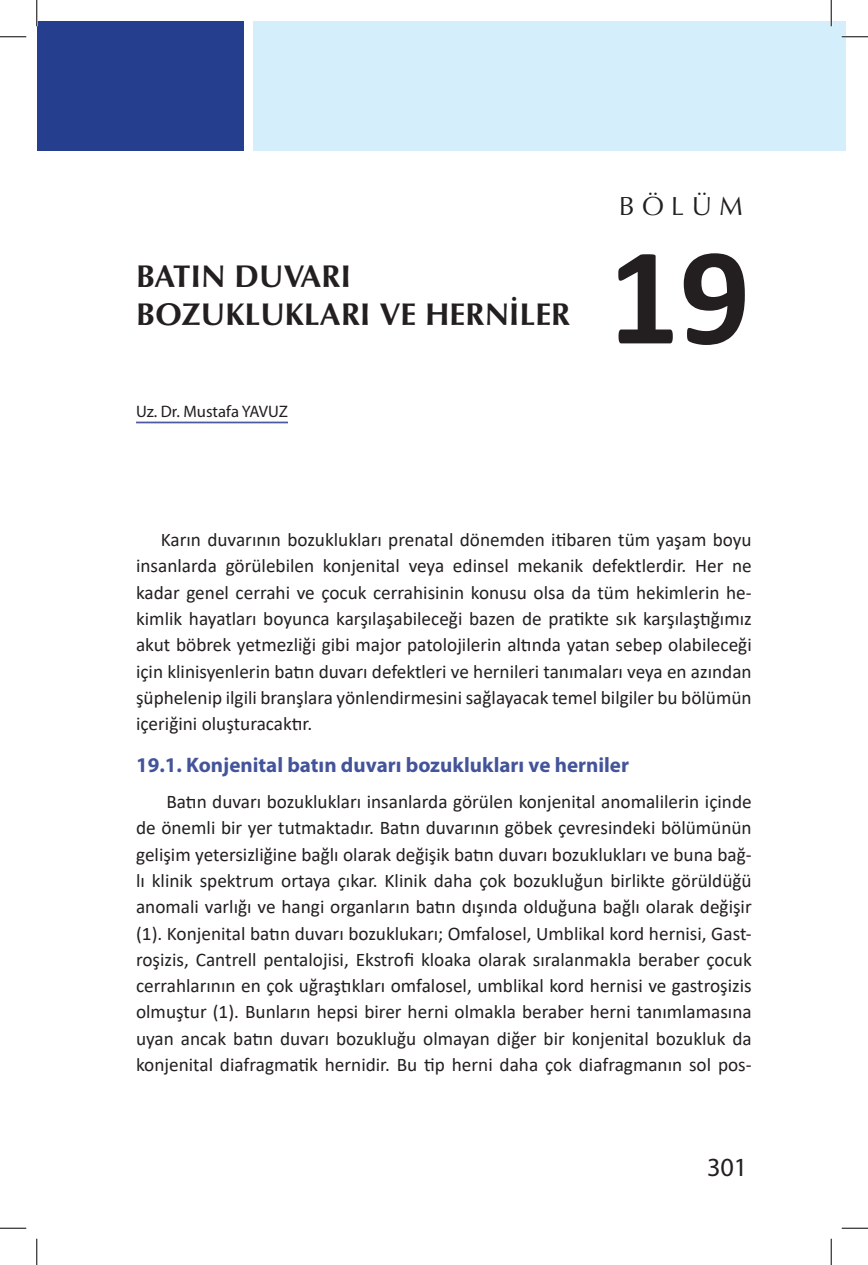
<style>
.page{position:relative;width:868px;height:1265px;background:#fff}
.page>*{position:absolute;margin:0;border:0;box-sizing:border-box;transform-origin:0 0}
.t1{font:700 140px "Calibri";color:#231f20}
.t2{font:31.5px/37.8px "Optima Bold Tr";color:#231f20}
.t3{font:26.25px "Optima Normal Tr";color:#231f20}
.t4{font:26.25px "Myriad Pro";color:#231f20}
.t5{font:700 21px "Myriad Pro";color:#43549a}
.t6{font:19.25px/26.2px "Calibri";color:#231f20;text-align:justify}
.t7{font:16.62px "Myriad Pro";color:#231f20}
</style>
<div class="page">
<div style="left:37px;top:22px;width:206px;height:129px;background:#253f8e"></div>
<div style="left:253px;top:22px;width:592px;height:129px;background:#d4effb"></div>
<hr style="left:136px;top:421px;width:152px;height:2px;background:#4d5a9e">
<hr style="left:841px;top:36px;width:26px;height:2px;background:#fff">
<hr style="left:36px;top:0;width:2px;height:26px;background:#fff">
<hr style="left:829px;top:0;width:3px;height:26px;background:#fff">
<svg style="left:0;top:36px;width:26px;height:1px"></svg>
<svg style="left:841px;top:36px;width:26px;height:1px"></svg>
<svg style="left:0;top:1227px;width:26px;height:1px"></svg>
<svg style="left:841px;top:1227px;width:26px;height:1px"></svg>
<svg style="left:36px;top:0;width:1px;height:26px"></svg>
<svg style="left:36px;top:1238px;width:1px;height:26px"></svg>
<svg style="left:830px;top:0;width:1px;height:26px"></svg>
<svg style="left:830px;top:1238px;width:1px;height:26px"></svg>
<h3 class="t3" style="left:618px;top:191px;width:125px">B Ö L Ü M</h3>
<h2 class="t2" style="left:136px;top:257px;width:436px">BATIN DUVARI<br>BOZUKLUKLARI VE HERNILER</h2>
<h1 class="t1" style="left:608px;top:198px;width:143px">19</h1>
<p class="t7" style="left:136px;top:402px;width:153px">Uz. Dr. Mustafa YAVUZ</p>
<p class="t6" style="left:136px;top:526px;width:617px;text-indent:25px">Karın duvarının bozuklukları prenatal dönemden itibaren tüm yaşam boyu insanlarda görülebilen konjenital veya edinsel mekanik defektlerdir. Her ne kadar genel cerrahi ve çocuk cerrahisinin konusu olsa da tüm hekimlerin he&shy;kimlik hayatları boyunca karşılaşabileceği bazen de pratikte sık karşılaştığımız akut böbrek yetmezliği gibi major patolojilerin altında yatan sebep olabileceği için klinisyenlerin batın duvarı defektleri ve hernileri tanımaları veya en azından şüphelenip ilgili branşlara yönlendirmesini sağlayacak temel bilgiler bu bölümün içeriğini oluşturacaktır.</p>
<p class="t5" style="left:136px;top:753px;width:494px">19.1. Konjenital batın duvarı bozuklukları ve herniler</p>
<p class="t6" style="left:136px;top:788px;width:617px;text-indent:30px">Batın duvarı bozuklukları insanlarda görülen konjenital anomalilerin içinde de önemli bir yer tutmaktadır. Batın duvarının göbek çevresindeki bölümünün gelişim yetersizliğine bağlı olarak değişik batın duvarı bozuklukları ve buna bağ&shy;lı klinik spektrum ortaya çıkar. Klinik daha çok bozukluğun birlikte görüldüğü anomali varlığı ve hangi organların batın dışında olduğuna bağlı olarak değişir (1). Konjenital batın duvarı bozuklukarı; Omfalosel, Umblikal kord hernisi, Gast&shy;roşizis, Cantrell pentalojisi, Ekstrofi kloaka olarak sıralanmakla beraber çocuk cerrahlarının en çok uğraştıkları omfalosel, umblikal kord hernisi ve gastroşizis olmuştur (1). Bunların hepsi birer herni olmakla beraber herni tanımlamasına uyan ancak batın duvarı bozukluğu olmayan diğer bir konjenital bozukluk da konjenital diafragmatik hernidir. Bu tip herni daha çok diafragmanın sol pos-</p>
<h3 class="t4" style="left:706px;top:1152px;width:42px">301</h3>
</div>
